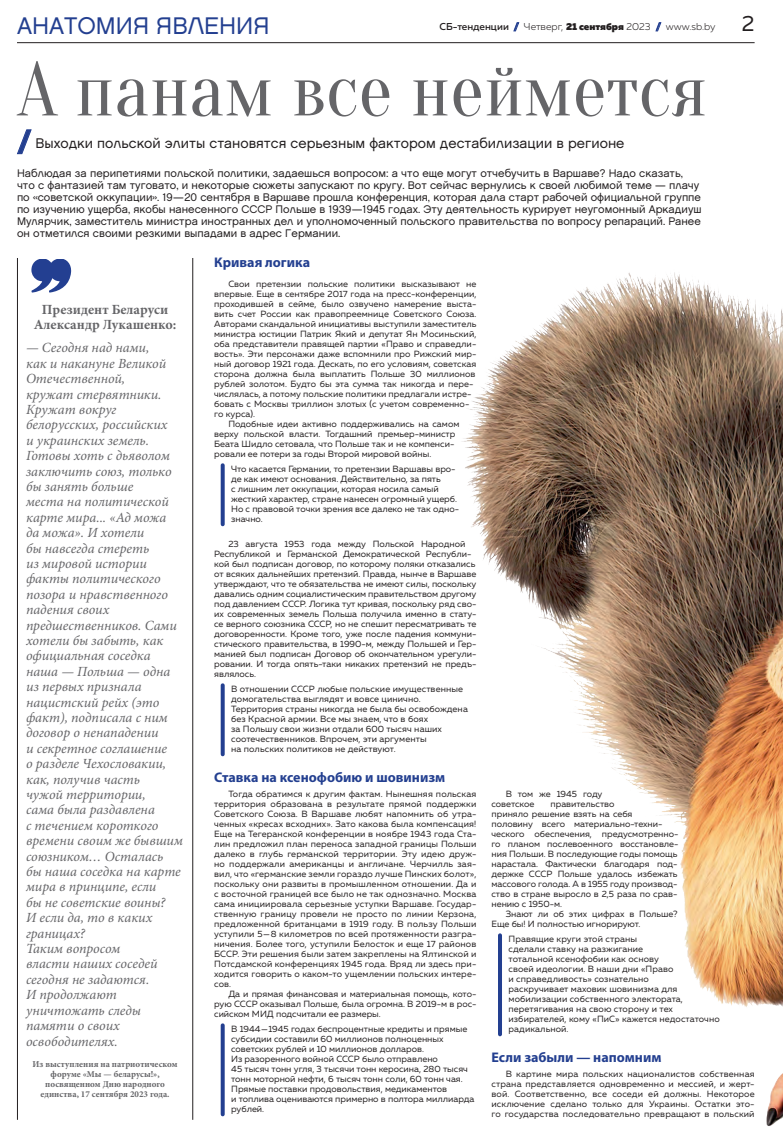
<style>
.page{position:relative;width:783px;height:1134px;background:#fff}
.page>*{position:absolute;margin:0;border:0;box-sizing:border-box;transform-origin:0 0}
.заг2{font:76px "Oranienbaum";color:#656568}
.t1{font:900 29px "Muller";color:#233f90}
.Колонтитул{font:24px "Chalet London Nineteen Sixty";color:#233f90}
.t2{font:22px "Muller";color:#231f20}
.выноска_с_запятыми{font:italic 14px/15.4px "Minion Pro";color:#656568}
.надзаголовок{font:14px "Chalet London Nineteen Sixty";color:#231f20}
.подзаголовок_синий{font:700 14px "Myriad Pro";color:#233f90}
.Президент_в_выноске{font:700 14px/15px "Minion Pro";color:#656568;text-align:center}
.лид{font:11px/12.1px "Chalet London Nineteen Sixty";color:#231f20}
.t3{font:300 10px "Muller";color:#231f20}
.врезка_синяя{font:9px/10px "Muller";color:#231f20}
.Президент_в_выноске-2{font:700 9px/10px "Minion Pro";color:#656568;text-align:center}
.s1{font-weight:500}
.s2{font-weight:900;color:#233f90}
.s3{font-weight:900}
</style>
<div class="page">
<svg style="left:513px;top:22px;width:6px;height:9px"></svg>
<svg style="left:655px;top:22px;width:6px;height:9px"></svg>
<hr style="left:17px;top:43px;width:737px;height:1px;background:#231f20">
<svg style="left:31px;top:259px;width:41px;height:34px"></svg>
<hr style="left:17px;top:258px;width:1px;height:862px;background:#231f20">
<hr style="left:192px;top:258px;width:1px;height:862px;background:#231f20">
<svg style="left:17px;top:129px;width:15px;height:25px"></svg>
<img style="left:462px;top:272px;width:320px;height:854px">
<svg style="left:221px;top:465px;width:4px;height:59px"></svg>
<svg style="left:221px;top:685px;width:4px;height:69px"></svg>
<svg style="left:221px;top:1025px;width:4px;height:89px"></svg>
<hr style="left:498px;top:935px;width:4px;height:99px;background:#233f90">
<p class="Колонтитул" style="left:17px;top:11px;width:254px">АНАТОМИЯ ЯВЛЕНИЯ</p>
<p class="t3" style="left:439px;top:21px;width:277px"><span class="s1">СБ-тенденции</span> <span class="s2">/</span> Четверг, <span class="s3">21 сентября</span> 2023 <span class="s2">/</span> www.sb.by</p>
<p class="t2" style="left:741px;top:10px;width:14px">2</p>
<p class="заг2" style="left:17px;top:47px;width:691px">А панам все неймется</p>
<p class="t1" style="left:17px;top:123px;width:16px">/</p>
<p class="надзаголовок" style="left:35px;top:134px;width:590px">Выходки польской элиты становятся серьезным фактором дестабилизации в регионе</p>
<p class="лид" style="left:17px;top:167px;width:686px">Наблюдая за перипетиями польской политики, задаешься вопросом: а что еще могут отчебучить в Варшаве? Надо сказать, что с фантазией там туговато, и некоторые сюжеты запускают по кругу. Вот сейчас вернулись к своей любимой теме — плачу по «советской оккупации». 19—20 сентября в Варшаве прошла конференция, которая дала старт рабочей официальной группе по изучению ущерба, якобы нанесенного СССР Польше в 1939—1945 годах. Эту деятельность курирует неугомонный Аркадиуш Мулярчик, заместитель министра иностранных дел и уполномоченный польского правительства по вопросу репараций. Ранее он отметился своими резкими выпадами в адрес Германии.</p>
<p class="подзаголовок_синий" style="left:214px;top:253px;width:97px">Кривая логика</p>
<p class="врезка_синяя" style="left:214px;top:278px;width:264px;text-indent:14px">Свои претензии польские политики высказывают не впервые. Еще в сентябре 2017 года на пресс-конференции, проходившей в сейме, было озвучено намерение выста&shy;вить счет России как правопреемнице Советского Союза.<br>Авторами скандальной инициативы выступили заместитель министра юстиции Патрик Який и депутат Ян Мосиньский, оба представители правящей партии «Право и справедли&shy;вость». Эти персонажи даже вспомнили про Рижский мир&shy;ный договор 1921 года. Дескать, по его условиям, советская сторона должна была выплатить Польше 30 миллионов рублей золотом. Будто бы эта сумма так никогда и пере&shy;числялась, а потому польские политики предлагали истре&shy;бовать с Москвы триллион злотых (с учетом современно&shy;го курса).</p>
<p class="врезка_синяя" style="left:214px;top:418px;width:247px;text-indent:14px">Подобные идеи активно поддерживались на самом верху польской власти. Тогдашний премьер-министр Беата Шидло сетовала, что Польше так и не компенси&shy;ровали ее потери за годы Второй мировой войны.</p>
<p class="врезка_синяя" style="left:231px;top:464px;width:229px">Что касается Германии, то претензии Варшавы вро&shy;де как имеют основания. Действительно, за пять<br>с лишним лет оккупации, которая носила самый жесткий характер, стране нанесен огромный ущерб.<br>Но с правовой точки зрения все далеко не так одно&shy;значно.</p>
<p class="врезка_синяя" style="left:214px;top:538px;width:264px;text-indent:14px">23 августа 1953 года между Польской Народной Республикой и Германской Демократической Республи&shy;кой был подписан договор, по которому поляки отказались от всяких дальнейших претензий. Правда, нынче в Варшаве утверждают, что те обязательства не имеют силы, поскольку давались одним социалистическим правительством другому под давлением СССР. Логика тут кривая, поскольку ряд сво&shy;их современных земель Польша получила именно в стату&shy;се верного союзника СССР, но не спешит пересматривать те договоренности. Кроме того, уже после падения коммуни&shy;стического правительства, в 1990‑м, между Польшей и Гер&shy;манией был подписан Договор об окончательном урегули&shy;ровании. И тогда опять-таки никаких претензий не предъ&shy;являлось.</p>
<p class="врезка_синяя" style="left:231px;top:684px;width:238px">В отношении СССР любые польские имущественные домогательства выглядят и вовсе цинично.<br>Территория страны никогда не была бы освобождена без Красной армии. Все мы знаем, что в боях<br>за Польшу свои жизни отдали 600 тысяч наших соотечественников. Впрочем, эти аргументы<br>на польских политиков не действуют.</p>
<p class="подзаголовок_синий" style="left:214px;top:768px;width:232px">Ставка на ксенофобию и шовинизм</p>
<p class="врезка_синяя" style="left:214px;top:788px;width:264px;text-align:justify;text-indent:14px">Тогда обратимся к другим фактам. Нынешняя польская территория образована в результате прямой поддержки Советского Союза. В Варшаве любят напомнить об утра&shy;ченных «кресах всходних». Зато какова была компенсация!<br>Еще на Тегеранской конференции в ноябре 1943 года Ста&shy;лин предложил план переноса западной границы Польши далеко в глубь германской территории. Эту идею друж&shy;но поддержали американцы и англичане. Черчилль зая&shy;вил, что «германские земли гораздо лучше Пинских болот», поскольку они развиты в промышленном отношении. Да и с восточной границей все было не так однозначно. Москва сама инициировала серьезные уступки Варшаве. Государ&shy;ственную границу провели не просто по линии Керзона, предложенной британцами в 1919 году. В пользу Польши уступили 5—8 километров по всей протяженности разгра&shy;ничения. Более того, уступили Белосток и еще 17 районов БССР. Эти решения были затем закреплены на Ялтинской и Потсдамской конференциях 1945 года. Вряд ли здесь при&shy;ходится говорить о каком-то ущемлении польских интере&shy;сов.</p>
<p class="врезка_синяя" style="left:214px;top:988px;width:264px;text-align:justify;text-indent:14px">Да и прямая финансовая и материальная помощь, кото&shy;рую СССР оказывал Польше, была огромна. В 2019‑м в рос&shy;сийском МИД подсчитали ее размеры.</p>
<p class="врезка_синяя" style="left:231px;top:1024px;width:245px">В 1944—1945 годах беспроцентные кредиты и прямые субсидии составили 60 миллионов полноценных советских рублей и 10 миллионов долларов.<br>Из разоренного войной СССР было отправлено<br>45 тысяч тонн угля, 3 тысячи тонн керосина, 280 тысяч тонн моторной нефти, 6 тысяч тонн соли, 60 тонн чая.<br>Прямые поставки продовольствия, медикаментов<br>и топлива оцениваются примерно в полтора миллиарда рублей.</p>
<p class="Президент_в_выноске" style="left:34px;top:301px;width:144px">Президент Беларуси<br>Александр Лукашенко:</p>
<p class="выноска_с_запятыми" style="left:26px;top:340px;width:158px">— Сегодня над нами,<br>как и накануне Великой<br>Отечественной,<br>кружат стервятники.<br>Кружат вокруг белорусских, российских<br>и украинских земель.<br>Готовы хоть с дьяволом заключить союз, только бы занять больше<br>места на политической карте мира... «Ад можа да можа». И хотели<br>бы навсегда стереть<br>из мировой истории факты политического позора и нравственного падения своих предшественников. Сами хотели бы забыть, как официальная соседка наша — Польша — одна из первых признала нацистский рейх (это факт), подписала с ним договор о ненападении<br>и секретное соглашение<br>о разделе Чехословакии, как, получив часть<br>чужой территории,<br>сама была раздавлена<br>с течением короткого времени своим же бывшим союзником… Осталась<br>бы наша соседка на карте мира в принципе, если<br>бы не советские воины?<br>И если да, то в каких границах?</p>
<p class="выноска_с_запятыми" style="left:26px;top:941px;width:133px">Таким вопросом власти наших соседей сегодня не задаются.<br>И продолжают уничтожать следы памяти о своих освободителях.</p>
<p class="Президент_в_выноске-2" style="left:33px;top:1059px;width:147px">Из выступления на патриотическом форуме «Мы — беларусы!», посвященном Дню народного единства, 17 сентября 2023 года.</p>
<p class="врезка_синяя" style="left:491px;top:788px;width:112px;text-indent:14px">В том же 1945 году советское</p>
<p class="врезка_синяя" style="left:491px;top:798px;width:188px;text-indent:59px">правительство<br>приняло решение взять на себя<br>половину всего материально-техни&shy;ческого обеспечения, предусмотренно&shy;го планом послевоенного восстановле&shy;ния Польши. В последующие годы помощь нарастала. Фактически благодаря под&shy;держке СССР Польше удалось избежать массового голода. А в 1955 году производ&shy;ство в стране выросло в 2,5 раза по срав&shy;нению с 1950‑м.</p>
<p class="врезка_синяя" style="left:491px;top:908px;width:187px;text-indent:14px">Знают ли об этих цифрах в Польше?<br>Еще бы! И полностью игнорируют.</p>
<p class="врезка_синяя" style="left:508px;top:934px;width:213px">Правящие круги этой страны<br>сделали ставку на разжигание<br>тотальной ксенофобии как основу<br>своей идеологии. В наши дни «Право<br>и справедливость» сознательно<br>раскручивает маховик шовинизма для мобилизации собственного электората, перетягивания на свою сторону и тех избирателей, кому «ПиС» кажется недостаточно радикальной.</p>
<p class="подзаголовок_синий" style="left:491px;top:1048px;width:171px">Если забыли — напомним</p>
<p class="врезка_синяя" style="left:491px;top:1068px;width:264px;text-align:justify;text-indent:14px">В картине мира польских националистов собственная страна представляется одновременно и мессией, и жерт&shy;вой. Соответственно, все соседи ей должны. Некоторое исключение сделано только для Украины. Остатки это&shy;го государства последовательно превращают в польский</p>
</div>
